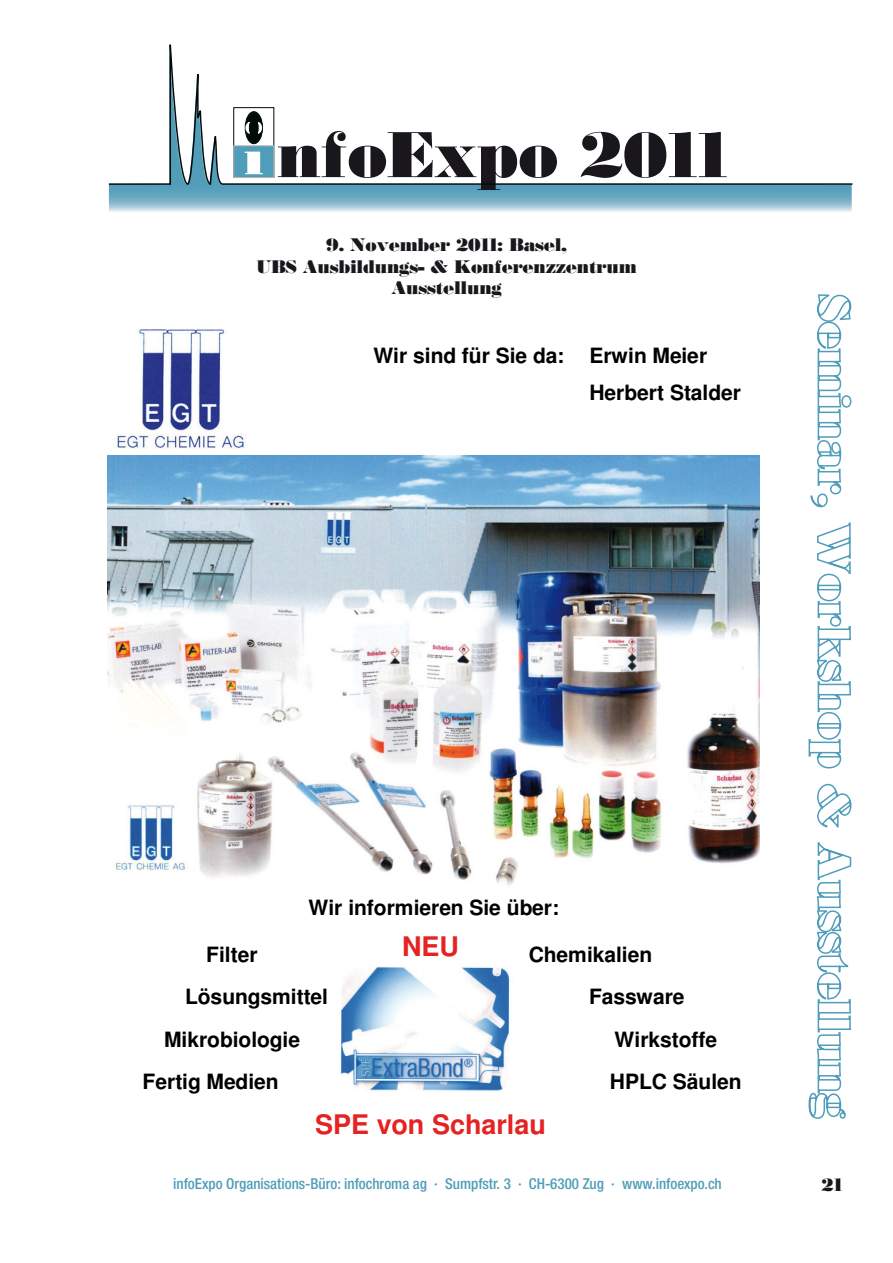
<style>
.page{position:relative;width:893px;height:1263px;background:#fff}
.page>*{position:absolute;margin:0;border:0;box-sizing:border-box;transform-origin:0 0}
.t1{font:800 64.05px "Bodoni";color:#1a171c}
.t2{font:700 27px "Helvetica";color:#e42322}
.t3{font:700 21px/42.3px "Helvetica";letter-spacing:-.005em;color:#010000}
.t4{font:800 18px/21.6px "Bodoni";color:#1a171c;text-align:center}
.t5{font:500 condensed 15px "Helvetica Neue LT Std";color:#509dba}
</style>
<div class="page">
<svg style="left:109px;top:186px;width:743px;height:26px;background:#82b6cc"></svg>
<svg style="left:108px;top:44px;width:745px;height:142px"></svg>
<div style="left:234px;top:107px;width:40px;height:71px;border:1px solid #000b0a"></div>
<div style="left:234px;top:146px;width:40px;height:32px;background:#509dba;border:1px solid #bab7b6"></div>
<div style="left:245px;top:112px;width:17px;height:32px;background:#000b0a;border-radius:50%"></div>
<div style="left:245px;top:111px;width:18px;height:33px;border:1px solid #000b0a;border-radius:50%"></div>
<svg style="left:246px;top:122px;width:4px;height:11px"></svg>
<svg style="left:258px;top:122px;width:4px;height:11px"></svg>
<svg style="left:244px;top:152px;width:19px;height:22px"></svg>
<svg style="left:810px;top:294px;width:42px;height:214px"></svg>
<svg style="left:808px;top:522px;width:43px;height:247px"></svg>
<svg style="left:817px;top:783px;width:35px;height:45px"></svg>
<svg style="left:808px;top:842px;width:44px;height:277px"></svg>
<img style="left:107px;top:456px;width:652px;height:430px">
<img style="left:117px;top:329px;width:129px;height:120px">
<img style="left:340px;top:967px;width:170px;height:124px">
<h1 class="t1" style="left:277px;top:112px;width:452px">nfoExpo 2011</h1>
<p class="t4" style="left:256px;top:233px;width:381px">9. November 2011: Basel,<br>UBS Ausbildungs- &amp; Konferenzzentrum<br>Ausstellung</p>
<p class="t3" style="left:589px;top:338px;width:153px;line-height:37.7px;text-indent:-216px">Wir sind für Sie da: Erwin Meier<br>Herbert Stalder</p>
<p class="t3" style="left:309px;top:888px;width:252px">Wir informieren Sie über:</p>
<p class="t3" style="left:185px;top:935px;width:145px;text-indent:21px">Filter<br>Lösungsmittel</p>
<p class="t3" style="left:529px;top:935px;width:125px">Chemikalien</p>
<p class="t2" style="left:402px;top:935px;width:58px">NEU</p>
<p class="t3" style="left:589px;top:977px;width:97px">Fassware</p>
<p class="t3" style="left:615px;top:1020px;width:104px">Wirkstoffe</p>
<p class="t3" style="left:610px;top:1063px;width:133px">HPLC Säulen</p>
<p class="t3" style="left:164px;top:1020px;width:138px">Mikrobiologie</p>
<p class="t3" style="left:143px;top:1063px;width:138px">Fertig Medien</p>
<p class="t2" style="left:315px;top:1114px;width:232px">SPE von Scharlau</p>
<p class="t5" style="left:173px;top:1174px;width:550px">infoExpo Organisations-Büro: infochroma ag · Sumpfstr. 3 · CH-6300 Zug · www.infoexpo.ch</p>
<p class="t4" style="left:821px;top:1173px;width:22px">21</p>
</div>
